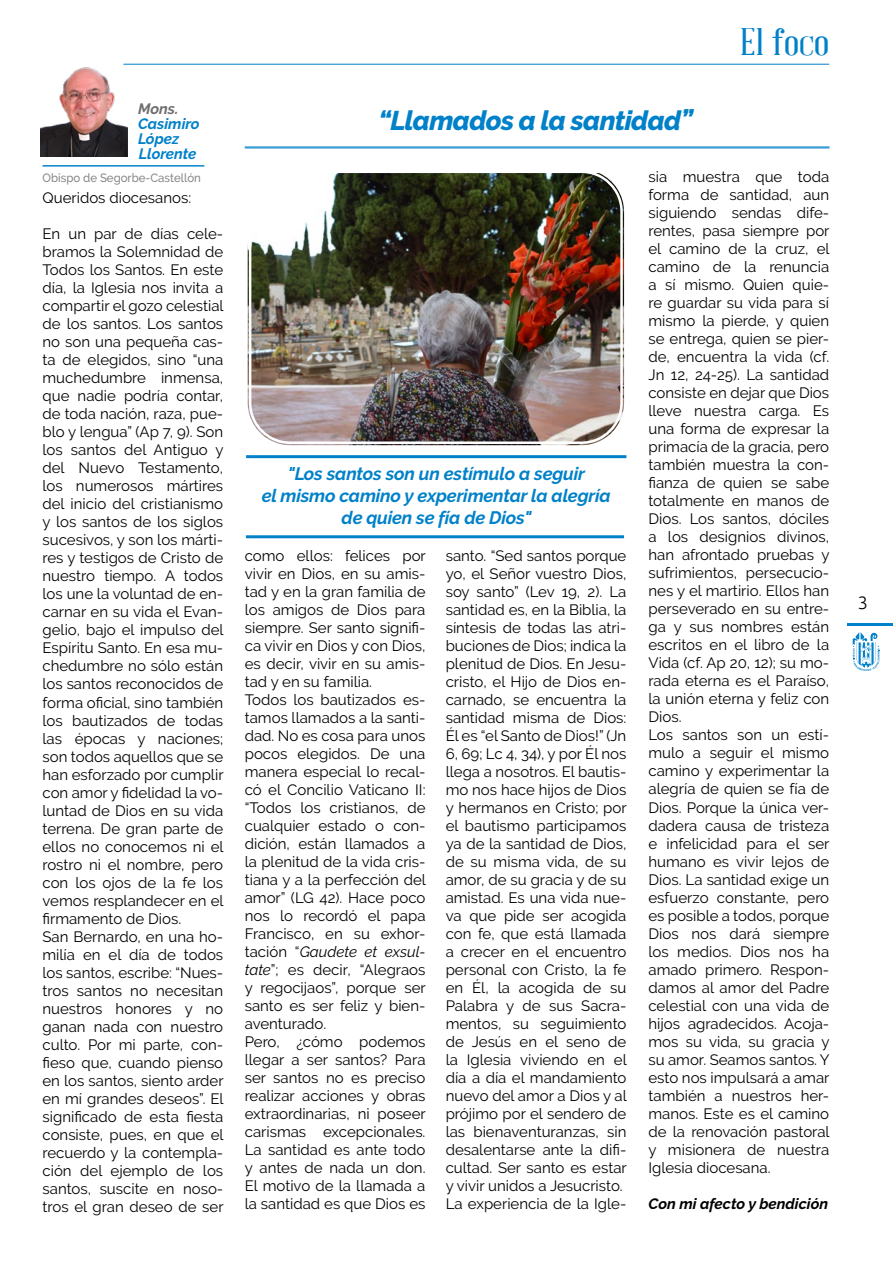
<style>
.page{position:relative;width:893px;height:1263px;background:#fff}
.page>*{position:absolute;margin:0;border:0;box-sizing:border-box;transform-origin:0 0}
.t1{font:37.5px "Abraham Lincoln";color:#0081c9;scale:1.2 1}
.t2{font:italic 800 27px "Raleway";letter-spacing:-.025em;color:#0081c9}
.t3{font:italic 700 18px/21.6px "Raleway";letter-spacing:-.01em;color:#0081c9;text-align:center}
.t4{font:300 18px "Ubuntu";color:#000}
.t5{font:15px/18px "Raleway";color:#000}
.t6{font:italic 700 15px/15px "Raleway";color:#0081c9}
.t7{font:italic 700 15px "Raleway";color:#000}
.t8{font:italic 700 15px "Raleway";color:#706f6f}
.t9{font:500 12px "Raleway";color:#878787;scale:.95 1}
.s1{font-style:italic}
</style>
<div class="page">
<hr style="left:847px;top:624px;width:46px;height:2px;background:#0081c9">
<svg style="left:853px;top:632px;width:26px;height:39px"></svg>
<hr style="left:123px;top:64px;width:706px;height:1px;background:#0081c9">
<hr style="left:43px;top:165px;width:161px;height:2px;background:#0081c9">
<img style="left:40px;top:63px;width:88px;height:94px">
<hr style="left:245px;top:148px;width:584px;height:1px;background:#0081c9">
<hr style="left:245px;top:147px;width:584px;height:1px;background:#0081c9">
<img style="left:248px;top:173px;width:376px;height:272px">
<div style="left:244px;top:166px;width:384px;height:283px;border:2px solid #fff;border-radius:45px"></div>
<div style="left:249px;top:171px;width:374px;height:273px;border:2px solid #fff;border-radius:40px"></div>
<hr style="left:246px;top:455px;width:380px;height:3px;background:#0081c9">
<hr style="left:246px;top:535px;width:378px;height:3px;background:#0081c9">
<h1 class="t1" style="left:740px;top:22px;width:75px">El foco</h1>
<p class="t8" style="left:138px;top:100px;width:42px">Mons.</p>
<p class="t6" style="left:138px;top:116px;width:63px">Casimiro<br>López<br>Llorente</p>
<h2 class="t2" style="left:379px;top:105px;width:319px">“Llamados a la santidad”</h2>
<p class="t5" style="left:43px;top:189px;width:150px">Queridos diocesanos:</p>
<p class="t5" style="left:43px;top:225px;width:183px">En un par de días cele&shy;bramos la Solemnidad de<br>Todos los Santos. En este día, la Iglesia nos invita a compartir el gozo celestial de los santos. Los santos no son una pequeña cas&shy;ta de elegidos, sino “una muchedumbre inmensa, que nadie podría contar, de toda nación, raza, pue&shy;blo y lengua” (Ap 7, 9). Son los santos del Antiguo y del Nuevo Testamento, los numerosos mártires del inicio del cristianismo y los santos de los siglos sucesivos, y son los márti&shy;res y testigos de Cristo de nuestro tiempo. A todos los une la voluntad de en&shy;carnar en su vida el Evan&shy;gelio, bajo el impulso del<br>Espíritu Santo. En esa mu&shy;chedumbre no sólo están los santos reconocidos de forma oficial, sino también los bautizados de todas las épocas y naciones; son todos aquellos que se han esforzado por cumplir con amor y fidelidad la vo&shy;luntad de Dios en su vida terrena. De gran parte de ellos no conocemos ni el rostro ni el nombre, pero con los ojos de la fe los vemos resplandecer en el firmamento de Dios.<br>San Bernardo, en una ho&shy;milía en el día de todos los santos, escribe: “Nues&shy;tros santos no necesitan nuestros honores y no ganan nada con nuestro culto. Por mi parte, con&shy;fieso que, cuando pienso en los santos, siento arder en mí grandes deseos”. El significado de esta fiesta consiste, pues, en que el recuerdo y la contempla&shy;ción del ejemplo de los santos, suscite en noso&shy;tros el gran deseo de ser</p>
<p class="t5" style="left:648px;top:168px;width:183px">sia muestra que toda forma de santidad, aun siguiendo sendas dife&shy;rentes, pasa siempre por el camino de la cruz, el camino de la renuncia a sí mismo. Quien quie&shy;re guardar su vida para sí mismo la pierde, y quien se entrega, quien se pier&shy;de, encuentra la vida (cf.<br>Jn 12, 24-25). La santidad consiste en dejar que Dios lleve nuestra carga. Es una forma de expresar la primacía de la gracia, pero también muestra la con&shy;fianza de quien se sabe totalmente en manos de<br>Dios. Los santos, dóciles a los designios divinos, han afrontado pruebas y sufrimientos, persecucio&shy;nes y el martirio. Ellos han perseverado en su entre&shy;ga y sus nombres están escritos en el libro de la<br>Vida (cf. Ap 20, 12); su mo&shy;rada eterna es el Paraíso, la unión eterna y feliz con<br>Dios.<br>Los santos son un estí&shy;mulo a seguir el mismo camino y experimentar la alegría de quien se fía de<br>Dios. Porque la única ver&shy;dadera causa de tristeza e infelicidad para el ser humano es vivir lejos de<br>Dios. La santidad exige un esfuerzo constante, pero es posible a todos, porque<br>Dios nos dará siempre los medios. Dios nos ha amado primero. Respon&shy;damos al amor del Padre celestial con una vida de hijos agradecidos. Acoja&shy;mos su vida, su gracia y su amor. Seamos santos. Y esto nos impulsará a amar también a nuestros her&shy;manos. Este es el camino de la renovación pastoral y misionera de nuestra<br>Iglesia diocesana.</p>
<p class="t7" style="left:648px;top:1194px;width:181px">Con mi afecto y bendición</p>
<p class="t9" style="left:43px;top:171px;width:168px">Obispo de Segorbe-Castellón</p>
<p class="t3" style="left:262px;top:463px;width:350px">"Los santos son un estímulo a seguir<br>el mismo camino y experimentar la alegría de quien se fía de Dios"</p>
<p class="t5" style="left:245px;top:547px;width:183px">como ellos: felices por vivir en Dios, en su amis&shy;tad y en la gran familia de los amigos de Dios para siempre. Ser santo signifi&shy;ca vivir en Dios y con Dios, es decir, vivir en su amis&shy;tad y en su familia.<br>Todos los bautizados es&shy;tamos llamados a la santi&shy;dad. No es cosa para unos pocos elegidos. De una manera especial lo recal&shy;có el Concilio Vaticano II: “Todos los cristianos, de cualquier estado o con&shy;dición, están llamados a la plenitud de la vida cris&shy;tiana y a la perfección del amor” (LG 42). Hace poco nos lo recordó el papa<br>Francisco, en su exhor&shy;tación “<span class="s1">Gaudete et exsul&shy;tate</span>”; es decir, “Alegraos y regocijaos”, porque ser santo es ser feliz y bien&shy;aventurado.<br>Pero, ¿cómo podemos llegar a ser santos? Para ser santos no es preciso realizar acciones y obras extraordinarias, ni poseer carismas excepcionales.<br>La santidad es ante todo y antes de nada un don.<br>El motivo de la llamada a la santidad es que Dios es</p>
<p class="t5" style="left:446px;top:547px;width:183px">santo. “Sed santos porque yo, el Señor vuestro Dios, soy santo” (Lev 19, 2). La santidad es, en la Biblia, la síntesis de todas las atri&shy;buciones de Dios; indica la plenitud de Dios. En Jesu&shy;cristo, el Hijo de Dios en&shy;carnado, se encuentra la santidad misma de Dios:<br>Él es “el Santo de Dios!” (Jn<br>6, 69; Lc 4, 34), y por Él nos llega a nosotros. El bautis&shy;mo nos hace hijos de Dios y hermanos en Cristo; por el bautismo participamos ya de la santidad de Dios, de su misma vida, de su amor, de su gracia y de su amistad. Es una vida nue&shy;va que pide ser acogida con fe, que está llamada a crecer en el encuentro personal con Cristo, la fe en Él, la acogida de su<br>Palabra y de sus Sacra&shy;mentos, su seguimiento de Jesús en el seno de la Iglesia viviendo en el día a día el mandamiento nuevo del amor a Dios y al prójimo por el sendero de las bienaventuranzas, sin desalentarse ante la difi&shy;cultad. Ser santo es estar y vivir unidos a Jesucristo.<br>La experiencia de la Igle-</p>
<p class="t4" style="left:858px;top:591px;width:12px">3</p>
</div>
